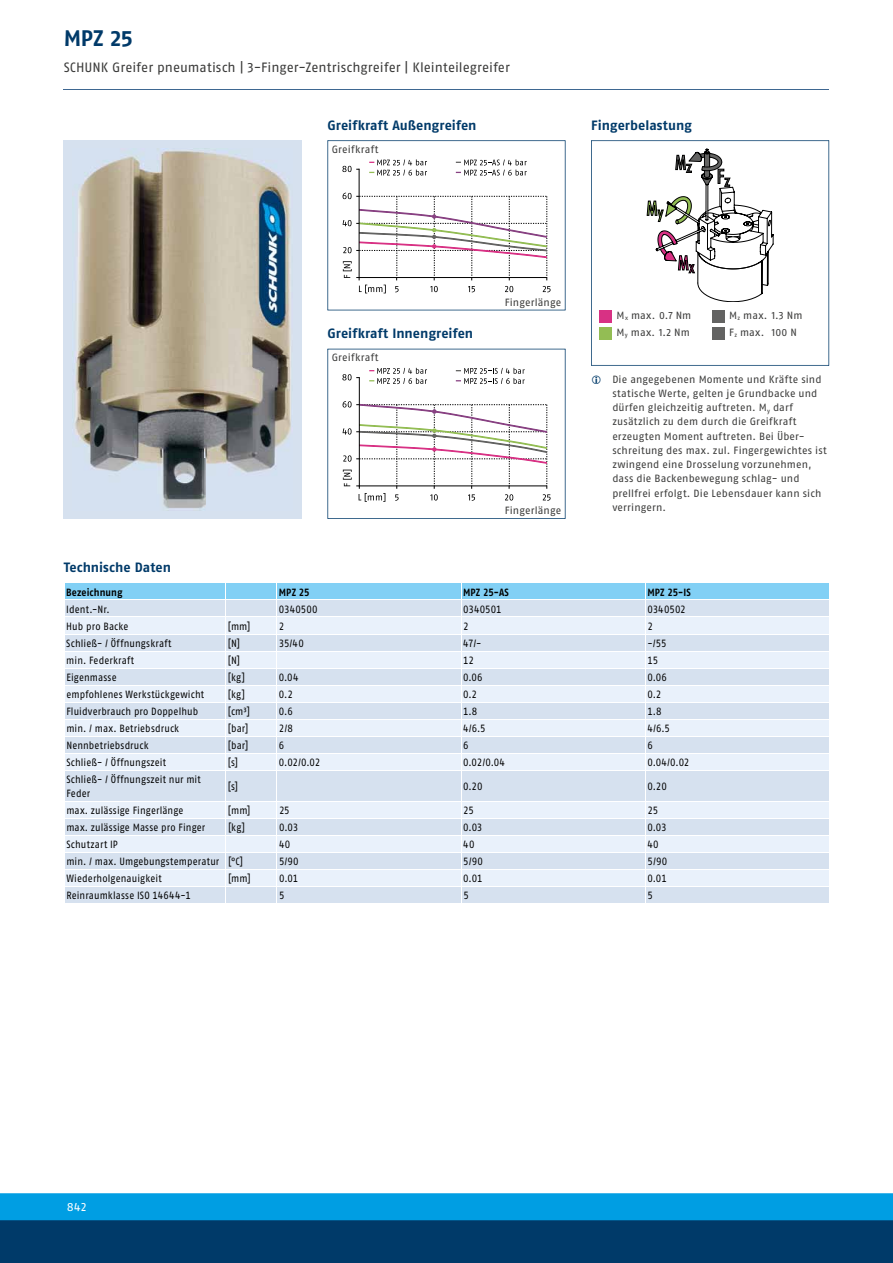
<style>
.page{position:relative;width:893px;height:1263px;background:#fff}
.page>*{position:absolute;margin:0;border:0;box-sizing:border-box;transform-origin:0 0}
.t1{font:700 22.5px "SCHUNK Fago Pro";color:#003a69}
.t2{font:700 13.5px "SCHUNK Fago Pro";letter-spacing:.005em;color:#003a69}
.t3{font:13.5px "SCHUNK Fago Pro";letter-spacing:.005em;color:#3b3b3a}
.t4{font:12px "SCHUNK Fago Pro";color:#fff}
.t5{font:10.5px/14.2px "SCHUNK Fago Pro";letter-spacing:.01em;color:#000;scale:.9 1}
.t6{font:10.5px/14.2px "SCHUNK Fago Pro";letter-spacing:.015em;color:#3b3b3a}
.t7{font:700 10.5px "SCHUNK Fago Pro";letter-spacing:.005em;color:#000;scale:.9 1}
</style>
<div class="page">
<div style="left:0;top:1202px;width:893px;height:61px;background:#003a69"></div>
<div style="left:0;top:1193px;width:893px;height:27px;background:#009ee3"></div>
<hr style="left:64px;top:89px;width:765px;height:1px;background:#3e6791">
<div style="left:64px;top:140px;width:238px;height:379px;background:#d6e1ef"></div>
<img style="left:74px;top:150px;width:217px;height:359px">
<svg style="left:327px;top:140px;width:239px;height:170px"></svg>
<hr style="left:359px;top:169px;width:1px;height:108px;background:#000">
<svg style="left:327px;top:349px;width:239px;height:170px"></svg>
<hr style="left:359px;top:378px;width:1px;height:108px;background:#000">
<svg style="left:591px;top:140px;width:238px;height:226px"></svg>
<svg style="left:647px;top:149px;width:127px;height:153px"></svg>
<div style="left:600px;top:310px;width:12px;height:13px;background:#d83184"></div>
<div style="left:600px;top:327px;width:12px;height:13px;background:#93bd54"></div>
<div style="left:712px;top:310px;width:13px;height:13px;background:#636362"></div>
<div style="left:712px;top:327px;width:13px;height:13px;background:#636362"></div>
<div style="left:65px;top:887px;width:764px;height:16px;background:#d6e1ef"></div>
<svg style="left:65px;top:771px;width:764px;height:115px;background:#dee7f4"></svg>
<svg style="left:65px;top:583px;width:764px;height:187px;background:#d9e8f5"></svg>
<hr style="left:225px;top:770px;width:1px;height:31px;background:#fff">
<hr style="left:276px;top:770px;width:1px;height:31px;background:#fff">
<hr style="left:461px;top:770px;width:1px;height:31px;background:#fff">
<hr style="left:645px;top:770px;width:1px;height:31px;background:#fff">
<hr style="left:64px;top:801px;width:162px;height:1px;background:#fff">
<hr style="left:226px;top:801px;width:51px;height:1px;background:#fff">
<hr style="left:277px;top:801px;width:184px;height:1px;background:#fff">
<hr style="left:461px;top:801px;width:184px;height:1px;background:#fff">
<hr style="left:645px;top:801px;width:185px;height:1px;background:#fff">
<hr style="left:64px;top:818px;width:162px;height:1px;background:#fff">
<hr style="left:226px;top:818px;width:51px;height:1px;background:#fff">
<hr style="left:277px;top:818px;width:184px;height:1px;background:#fff">
<hr style="left:461px;top:818px;width:184px;height:1px;background:#fff">
<hr style="left:645px;top:818px;width:185px;height:1px;background:#fff">
<hr style="left:64px;top:835px;width:162px;height:1px;background:#fff">
<hr style="left:226px;top:835px;width:51px;height:1px;background:#fff">
<hr style="left:277px;top:835px;width:184px;height:1px;background:#fff">
<hr style="left:461px;top:835px;width:184px;height:1px;background:#fff">
<hr style="left:645px;top:835px;width:185px;height:1px;background:#fff">
<hr style="left:64px;top:852px;width:162px;height:1px;background:#fff">
<hr style="left:226px;top:852px;width:51px;height:1px;background:#fff">
<hr style="left:277px;top:852px;width:184px;height:1px;background:#fff">
<hr style="left:461px;top:852px;width:184px;height:1px;background:#fff">
<hr style="left:645px;top:852px;width:185px;height:1px;background:#fff">
<hr style="left:64px;top:869px;width:162px;height:1px;background:#fff">
<hr style="left:226px;top:869px;width:51px;height:1px;background:#fff">
<hr style="left:277px;top:869px;width:184px;height:1px;background:#fff">
<hr style="left:461px;top:869px;width:184px;height:1px;background:#fff">
<hr style="left:645px;top:869px;width:185px;height:1px;background:#fff">
<svg style="left:225px;top:802px;width:1px;height:101px"></svg>
<svg style="left:276px;top:802px;width:1px;height:101px"></svg>
<svg style="left:461px;top:802px;width:1px;height:101px"></svg>
<svg style="left:645px;top:802px;width:1px;height:101px"></svg>
<h1 class="t1" style="left:64px;top:24px;width:71px">MPZ 25</h1>
<p class="t3" style="left:64px;top:60px;width:448px">SCHUNK Greifer pneumatisch | 3-Finger-Zentrischgreifer | Kleinteilegreifer</p>
<p class="t2" style="left:327px;top:117px;width:151px">Greifkraft Außengreifen</p>
<p class="t6" style="left:332px;top:142px;width:48px">Greifkraft</p>
<p class="t2" style="left:591px;top:117px;width:102px">Fingerbelastung</p>
<p class="t2" style="left:327px;top:325px;width:147px">Greifkraft Innengreifen</p>
<p class="t6" style="left:332px;top:350px;width:48px">Greifkraft</p>
<p class="t6" style="left:505px;top:295px;width:58px">Fingerlänge</p>
<p class="t6" style="left:505px;top:504px;width:58px">Fingerlänge</p>
<p class="t6" style="left:617px;top:307px;width:76px;line-height:17px">M <sub>x</sub> max. 0.7 Nm<br>M <sub>y</sub> max. 1.2 Nm</p>
<p class="t6" style="left:729px;top:307px;width:75px;line-height:17px">M <sub>z</sub> max. 1.3 Nm<br>F <sub>z</sub> max. 100 N</p>
<p class="t6" style="left:612px;top:372px;width:216px">Die angegebenen Momente und Kräfte sind statische Werte, gelten je Grundbacke und dürfen gleichzeitig auftreten. M <sub>y</sub> darf zusätzlich zu dem durch die Greifkraft erzeugten Moment auftreten. Bei Über&shy;schreitung des max. zul. Fingergewichtes ist zwingend eine Drosselung vorzunehmen, dass die Backenbewegung schlag- und prellfrei erfolgt. Die Lebensdauer kann sich verringern.</p>
<p class="t2" style="left:64px;top:559px;width:109px">Technische Daten</p>
<p class="t7" style="left:66px;top:586px;width:64px">Bezeichnung</p>
<p class="t7" style="left:279px;top:586px;width:36px">MPZ 25</p>
<p class="t7" style="left:463px;top:586px;width:52px">MPZ 25-AS</p>
<p class="t7" style="left:647px;top:586px;width:50px">MPZ 25-IS</p>
<p class="t5" style="left:66px;top:602px;width:50px">Ident.-Nr.</p>
<p class="t5" style="left:279px;top:602px;width:44px">0340500</p>
<p class="t5" style="left:463px;top:602px;width:44px">0340501</p>
<p class="t5" style="left:647px;top:602px;width:44px">0340502</p>
<p class="t5" style="left:66px;top:619px;width:70px">Hub pro Backe</p>
<p class="t5" style="left:228px;top:619px;width:27px">[mm]</p>
<p class="t5" style="left:279px;top:619px;width:8px">2</p>
<p class="t5" style="left:463px;top:619px;width:8px">2</p>
<p class="t5" style="left:647px;top:619px;width:8px">2</p>
<p class="t5" style="left:66px;top:636px;width:118px">Schließ- / Öffnungskraft</p>
<p class="t5" style="left:228px;top:636px;width:15px">[N]</p>
<p class="t5" style="left:279px;top:636px;width:29px">35/40</p>
<p class="t5" style="left:463px;top:636px;width:22px">47/-</p>
<p class="t5" style="left:647px;top:636px;width:23px">-/55</p>
<p class="t5" style="left:66px;top:653px;width:77px">min. Federkraft</p>
<p class="t5" style="left:228px;top:653px;width:15px">[N]</p>
<p class="t5" style="left:463px;top:653px;width:14px">12</p>
<p class="t5" style="left:647px;top:653px;width:14px">15</p>
<p class="t5" style="left:66px;top:670px;width:57px">Eigenmasse</p>
<p class="t5" style="left:228px;top:670px;width:21px">[kg]</p>
<p class="t5" style="left:279px;top:670px;width:23px">0.04</p>
<p class="t5" style="left:463px;top:670px;width:23px">0.06</p>
<p class="t5" style="left:647px;top:670px;width:23px">0.06</p>
<p class="t5" style="left:66px;top:687px;width:155px">empfohlenes Werkstückgewicht</p>
<p class="t5" style="left:228px;top:687px;width:21px">[kg]</p>
<p class="t5" style="left:279px;top:687px;width:17px">0.2</p>
<p class="t5" style="left:463px;top:687px;width:17px">0.2</p>
<p class="t5" style="left:647px;top:687px;width:17px">0.2</p>
<p class="t5" style="left:66px;top:704px;width:148px">Fluidverbrauch pro Doppelhub</p>
<p class="t5" style="left:228px;top:704px;width:26px">[cm³]</p>
<p class="t5" style="left:279px;top:704px;width:17px">0.6</p>
<p class="t5" style="left:463px;top:704px;width:17px">1.8</p>
<p class="t5" style="left:647px;top:704px;width:17px">1.8</p>
<p class="t5" style="left:66px;top:721px;width:127px">min. / max. Betriebsdruck</p>
<p class="t5" style="left:228px;top:721px;width:24px">[bar]</p>
<p class="t5" style="left:279px;top:721px;width:17px">2/8</p>
<p class="t5" style="left:463px;top:721px;width:27px">4/6.5</p>
<p class="t5" style="left:647px;top:721px;width:27px">4/6.5</p>
<p class="t5" style="left:66px;top:738px;width:93px">Nennbetriebsdruck</p>
<p class="t5" style="left:228px;top:738px;width:24px">[bar]</p>
<p class="t5" style="left:279px;top:738px;width:8px">6</p>
<p class="t5" style="left:463px;top:738px;width:8px">6</p>
<p class="t5" style="left:647px;top:738px;width:8px">6</p>
<p class="t5" style="left:66px;top:755px;width:112px">Schließ- / Öffnungszeit</p>
<p class="t5" style="left:228px;top:755px;width:13px">[s]</p>
<p class="t5" style="left:279px;top:755px;width:47px">0.02/0.02</p>
<p class="t5" style="left:463px;top:755px;width:48px">0.02/0.04</p>
<p class="t5" style="left:647px;top:755px;width:48px">0.04/0.02</p>
<p class="t5" style="left:66px;top:772px;width:151px">Schließ- / Öffnungszeit nur mit<br>Feder</p>
<p class="t5" style="left:228px;top:779px;width:13px">[s]</p>
<p class="t5" style="left:463px;top:779px;width:23px">0.20</p>
<p class="t5" style="left:647px;top:779px;width:23px">0.20</p>
<p class="t5" style="left:66px;top:803px;width:132px">max. zulässige Fingerlänge</p>
<p class="t5" style="left:228px;top:803px;width:27px">[mm]</p>
<p class="t5" style="left:279px;top:803px;width:13px">25</p>
<p class="t5" style="left:463px;top:803px;width:13px">25</p>
<p class="t5" style="left:648px;top:803px;width:13px">25</p>
<p class="t5" style="left:66px;top:820px;width:156px">max. zulässige Masse pro Finger</p>
<p class="t5" style="left:228px;top:820px;width:21px">[kg]</p>
<p class="t5" style="left:279px;top:820px;width:23px">0.03</p>
<p class="t5" style="left:463px;top:820px;width:23px">0.03</p>
<p class="t5" style="left:648px;top:820px;width:23px">0.03</p>
<p class="t5" style="left:66px;top:837px;width:59px">Schutzart IP</p>
<p class="t5" style="left:279px;top:837px;width:14px">40</p>
<p class="t5" style="left:463px;top:837px;width:14px">40</p>
<p class="t5" style="left:648px;top:837px;width:14px">40</p>
<p class="t5" style="left:66px;top:854px;width:198px">min. / max. Umgebungstemperatur [°C]</p>
<p class="t5" style="left:279px;top:854px;width:23px">5/90</p>
<p class="t5" style="left:463px;top:854px;width:23px">5/90</p>
<p class="t5" style="left:648px;top:854px;width:23px">5/90</p>
<p class="t5" style="left:66px;top:871px;width:107px">Wiederholgenauigkeit</p>
<p class="t5" style="left:228px;top:871px;width:27px">[mm]</p>
<p class="t5" style="left:279px;top:871px;width:23px">0.01</p>
<p class="t5" style="left:463px;top:871px;width:23px">0.01</p>
<p class="t5" style="left:648px;top:871px;width:23px">0.01</p>
<p class="t5" style="left:66px;top:888px;width:140px">Reinraumklasse ISO 14644-1</p>
<p class="t5" style="left:279px;top:888px;width:8px">5</p>
<p class="t5" style="left:463px;top:888px;width:8px">5</p>
<p class="t5" style="left:648px;top:888px;width:8px">5</p>
<p class="t4" style="left:67px;top:1199px;width:21px">842</p>
</div>
